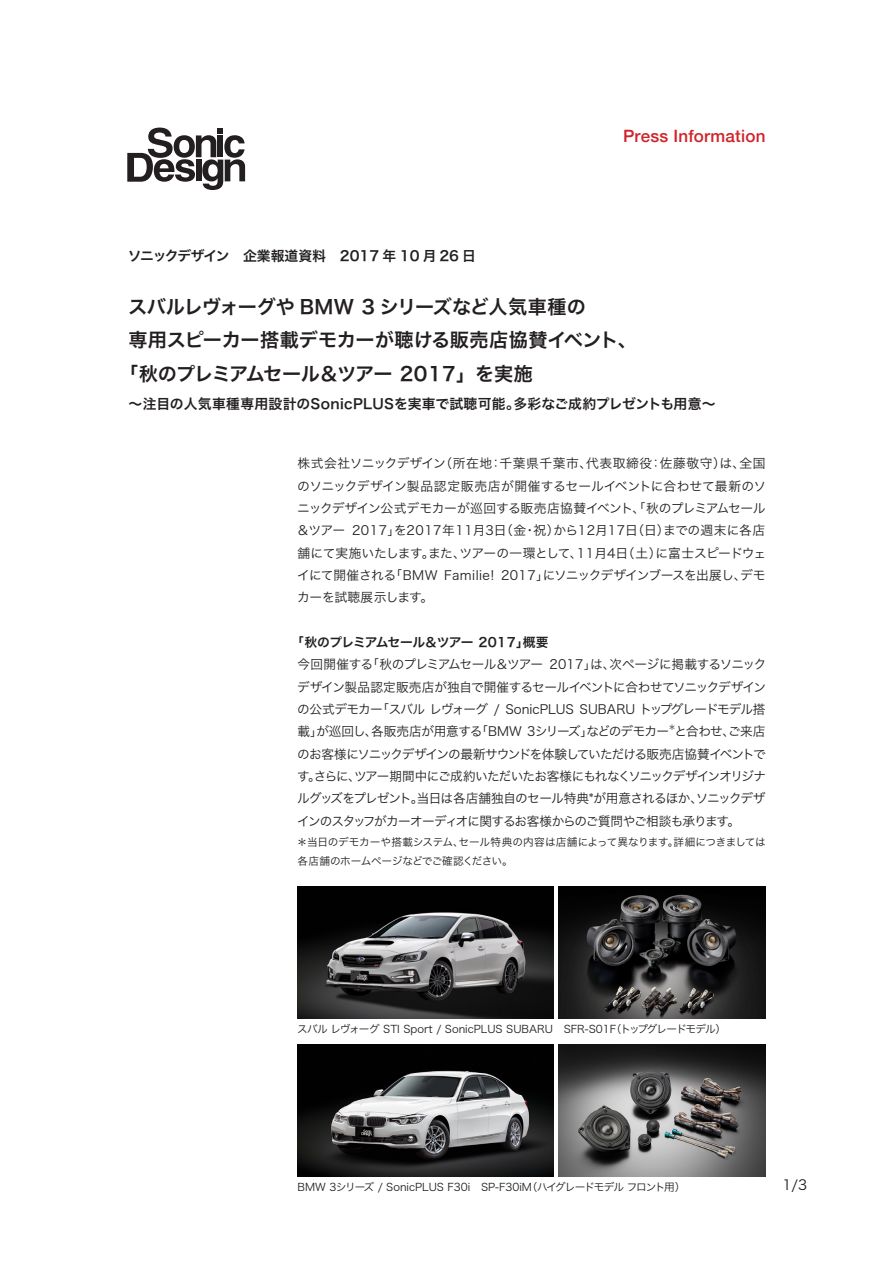
<style>
.page{position:relative;width:893px;height:1263px;background:#fff}
.page>*{position:absolute;margin:0;border:0;box-sizing:border-box;transform-origin:0 0}
.t1{font:19.2px "Hira Kaku Pro W6";letter-spacing:-.01em;color:#231f20}
.t2{font:19.2px "Hira Kaku Pro W6";letter-spacing:-.035em;color:#231f20}
.t3{font:500 16.95px "Helvetica Neue";letter-spacing:.015em;color:#d1232a}
.t4{font:13.8px "Hira Kaku Pro W6";letter-spacing:.025em;color:#231f20}
.t5{font:13.8px "Hira Kaku Pro W6";color:#231f20}
.t6{font:13.8px "Hira Kaku Pro W6";letter-spacing:-.04em;color:#231f20}
.t7{font:13.8px "Hira Kaku Pro W3";color:#231f20}
.t8{font:12.75px/22.4px "Hira Kaku Pro W3";letter-spacing:-.035em;color:#231f20}
.t9{font:12.75px/22.4px "Hira Kaku Pro W3";letter-spacing:-.07em;color:#231f20}
.t10{font:12.75px/22.4px "Hira Kaku Pro W3";letter-spacing:-.075em;color:#231f20}
.t11{font:12.75px/22.4px "Hira Kaku Pro W3";letter-spacing:-.055em;color:#231f20}
.t12{font:12.75px "Hira Kaku Pro W3";color:#231f20}
.t13{font:12.75px "Hira Kaku Pro W6";letter-spacing:-.045em;color:#231f20}
.t14{font:12.75px "Hira Kaku Pro W3";letter-spacing:.04em;color:#231f20}
.t15{font:12.75px "Hira Kaku Pro W3";letter-spacing:-.08em;color:#231f20}
.t16{font:12.75px "Hira Kaku Pro W3";letter-spacing:-.01em;color:#231f20}
.t17{font:12.75px "Hira Kaku Pro W3";letter-spacing:.005em;color:#231f20}
.t18{font:12.75px "Hira Kaku Pro W3";letter-spacing:-.06em;color:#231f20}
.t19{font:12.75px "Hira Kaku Pro W3";letter-spacing:.01em;color:#231f20}
.t20{font:12.75px "Hira Kaku Pro W3";letter-spacing:.035em;color:#231f20}
.t21{font:10.65px/18.6px "Hira Kaku Pro W3";letter-spacing:-.015em;color:#231f20}
.t22{font:10.65px "Hira Kaku Pro W3";letter-spacing:.005em;color:#231f20}
.t23{font:10.65px "Hira Kaku Pro W3";letter-spacing:-.1em;color:#231f20}
.t24{font:10.65px "Hira Kaku Pro W3";letter-spacing:-.045em;color:#231f20}
.t25{font:7.5px "Hira Kaku Pro W3";color:#231f20}
</style>
<div class="page">
<svg style="left:127px;top:128px;width:118px;height:62px"></svg>
<img style="left:298px;top:1045px;width:256px;height:131px">
<img style="left:558px;top:1045px;width:207px;height:131px">
<img style="left:298px;top:887px;width:256px;height:131px">
<img style="left:558px;top:887px;width:207px;height:131px">
<h2 class="t3" style="left:623px;top:122px;width:144px">Press Information</h2>
<p class="t5" style="left:128px;top:243px;width:350px">ソニックデザイン　企業報道資料　2017 年 10 月 26 日</p>
<p class="t1" style="left:128px;top:289px;width:459px">スバルレヴォーグや BMW 3 シリーズなど人気車種の</p>
<p class="t1" style="left:129px;top:323px;width:510px">専用スピーカー搭載デモカーが聴ける販売店協賛イベント、</p>
<p class="t2" style="left:119px;top:356px;width:415px">「秋のプレミアムセール＆ツアー 2017」を実施</p>
<p class="t6" style="left:513px;top:392px;width:204px">多彩なご成約プレゼントも用意〜</p>
<p class="t4" style="left:129px;top:392px;width:393px">〜注目の人気車種専用設計のSonicPLUSを実車で試聴可能。</p>
<p class="t11" style="left:298px;top:452px;width:150px">株式会社ソニックデザイン</p>
<p class="t12" style="left:297px;top:475px;width:471px">のソニックデザイン製品認定販売店が開催するセールイベントに合わせて最新のソ</p>
<p class="t8" style="left:297px;top:496px;width:470px">ニックデザイン公式デモカーが巡回する販売店協賛イベント、「秋のプレミアムセール</p>
<p class="t19" style="left:663px;top:519px;width:104px">までの週末に各店</p>
<p class="t8" style="left:660px;top:452px;width:87px">佐藤敬守は）、</p>
<p class="t8" style="left:586px;top:452px;width:67px">代表取締役</p>
<p class="t8" style="left:439px;top:452px;width:54px">（所在地</p>
<p class="t8" style="left:500px;top:452px;width:94px">千葉県千葉市、</p>
<p class="t8" style="left:739px;top:452px;width:28px">全国</p>
<p class="t8" style="left:489px;top:452px;width:14px">：</p>
<p class="t8" style="left:650px;top:452px;width:14px">：</p>
<p class="t14" style="left:352px;top:519px;width:176px">2017 を」 2017年11月3 （日金</p>
<p class="t8" style="left:534px;top:518px;width:28px">祝）</p>
<p class="t17" style="left:553px;top:519px;width:118px">から12月17 （日日）</p>
<p class="t8" style="left:297px;top:518px;width:50px">＆ツアー</p>
<p class="t8" style="left:523px;top:518px;width:14px">・</p>
<p class="t18" style="left:655px;top:542px;width:112px">に富士スピードウェ</p>
<p class="t8" style="left:577px;top:541px;width:86px">11月4 （日土）</p>
<p class="t8" style="left:298px;top:541px;width:170px">舗にて実施いたしますまた、</p>
<p class="t8" style="left:422px;top:541px;width:14px">。</p>
<p class="t8" style="left:459px;top:541px;width:125px">ツアーの一環として、</p>
<p class="t8" style="left:389px;top:563px;width:50px">「BMW</p>
<p class="t8" style="left:297px;top:563px;width:138px">イにて開催される<br>カーを試聴展示します。</p>
<p class="t20" style="left:444px;top:564px;width:52px">Familie!</p>
<p class="t15" style="left:543px;top:564px;width:205px">にソニックデザインブースを出展し、</p>
<p class="t8" style="left:740px;top:563px;width:27px">デモ</p>
<p class="t8" style="left:501px;top:563px;width:50px">2017」</p>
<p class="t13" style="left:291px;top:631px;width:239px">「秋のプレミアムセール＆ツアー 2017」</p>
<p class="t13" style="left:523px;top:631px;width:27px">概要</p>
<p class="t8" style="left:609px;top:652px;width:159px">次ページに掲載するソニック</p>
<p class="t10" style="left:366px;top:652px;width:178px">「秋のプレミアムセール＆ツアー</p>
<p class="t8" style="left:298px;top:652px;width:77px">今回開催する</p>
<p class="t8" style="left:297px;top:675px;width:470px">デザイン製品認定販売店が独自で開催するセールイベントに合わせてソニックデザイン</p>
<p class="t8" style="left:377px;top:697px;width:390px">「スバルレヴォーグ / SonicPLUS SUBARU トップグレードモデル搭</p>
<p class="t8" style="left:549px;top:652px;width:67px">2017 は」、</p>
<p class="t8" style="left:297px;top:697px;width:87px">の公式デモカー</p>
<p class="t25" style="left:669px;top:720px;width:9px">*</p>
<p class="t8" style="left:586px;top:719px;width:181px">などのデモカーと合わせご来店</p>
<p class="t10" style="left:475px;top:719px;width:119px">「BMW 3シリーズ」</p>
<p class="t16" style="left:316px;top:720px;width:168px">が巡回し各販売店が用意する</p>
<p class="t8" style="left:365px;top:719px;width:14px">、</p>
<p class="t8" style="left:298px;top:719px;width:27px">載」</p>
<p class="t9" style="left:297px;top:719px;width:470px;text-indent:425px">、<br>のお客様にソニックデザインの最新サウンドを体験していただける販売店協賛イベントですさらにツアー期間中にご成約いただいたお客様にもれなくソニックデザインオリジナ</p>
<p class="t8" style="left:348px;top:764px;width:14px">、</p>
<p class="t11" style="left:297px;top:764px;width:470px;text-indent:11px">。<br>ルグッズをプレゼント当日は各店舗独自のセール特典*が用意されるほかソニックデザ</p>
<p class="t8" style="left:690px;top:786px;width:14px">、</p>
<p class="t10" style="left:297px;top:786px;width:444px;text-indent:114px">。<br>インのスタッフがカーオーディオに関するお客様からのご質問やご相談も承ります。</p>
<p class="t24" style="left:673px;top:833px;width:94px">詳細につきましては</p>
<p class="t21" style="left:297px;top:832px;width:217px">＊当日のデモカーや搭載システム、<br>各店舗のホームページなどでご確認ください。</p>
<p class="t22" style="left:459px;top:833px;width:221px">セール特典の内容は店舗によって異なります。</p>
<p class="t21" style="left:297px;top:1019px;width:431px">スバルレヴォーグ STI Sport / SonicPLUS SUBARU　SFR S- 01 （F トップグレードモデル(</p>
<p class="t23" style="left:527px;top:1177px;width:160px">（ハイグレードモデルフロント用(</p>
<p class="t21" style="left:298px;top:1177px;width:236px">BMW 3シリーズ / SonicPLUS F30 　i SP F- 30iM</p>
<p class="t7" style="left:782px;top:1172px;width:26px">1/3</p>
</div>
